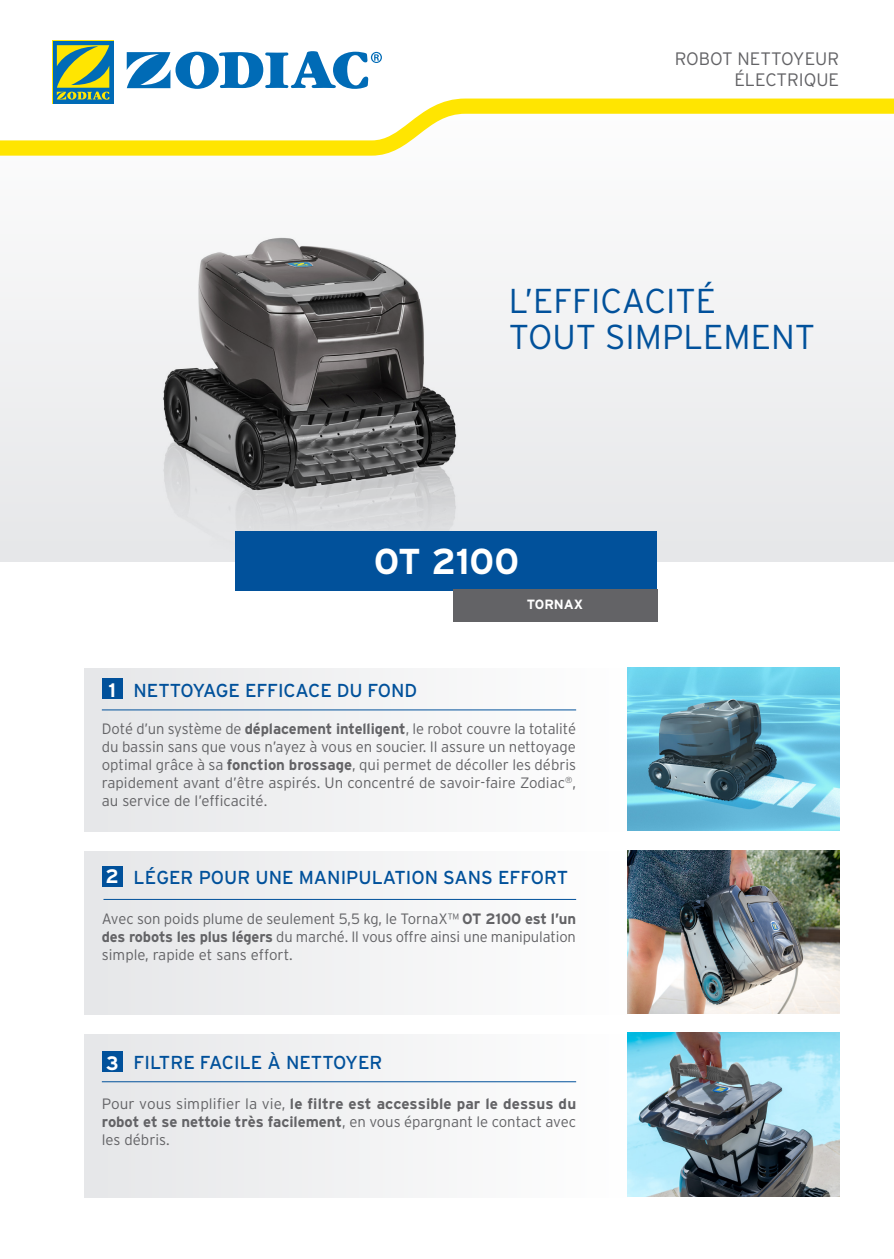
<style>
.page{position:relative;width:894px;height:1259px;background:#fff}
.page>*{position:absolute;margin:0;border:0;box-sizing:border-box;transform-origin:0 0}
.t1{font:700 36px "Interstate";letter-spacing:-.005em;color:#fff}
.t2{font:300 34.5px/36px "Interstate";color:#01519b}
.t3{font:700 19.5px "Interstate";color:#fff}
.t4{font:18.75px "Interstate";color:#01519b}
.t5{font:300 18px/21px "Interstate";color:#636366;text-align:right}
.t6{font:300 15px/18px "Interstate";letter-spacing:-.005em;color:#636366;text-align:justify}
.t7{font:700 15px/18px "Interstate";color:#636366;text-align:justify}
.t8{font:700 13.35px "Interstate";color:#fff}
.s1{font-weight:700}
.s2{font-weight:300}
</style>
<div class="page">
<div style="left:0;top:83px;width:893px;height:478px;background:#f3f3f4"></div>
<img style="left:83px;top:238px;width:488px;height:323px">
<div style="left:84px;top:851px;width:543px;height:163px;background:#f2f2f3"></div>
<div style="left:84px;top:1034px;width:543px;height:164px;background:#f2f2f3"></div>
<div style="left:102px;top:1051px;width:21px;height:21px;background:#01519b"></div>
<hr style="left:102px;top:1081px;width:474px;height:1px;background:#01519b">
<div style="left:84px;top:668px;width:543px;height:163px;background:#f2f2f3"></div>
<div style="left:102px;top:678px;width:21px;height:21px;background:#01519b"></div>
<hr style="left:102px;top:709px;width:474px;height:1px;background:#01519b">
<hr style="left:103px;top:899px;width:473px;height:1px;background:#01519b">
<div style="left:102px;top:866px;width:21px;height:21px;background:#01519b"></div>
<div style="left:235px;top:531px;width:422px;height:59px;background:#01519b"></div>
<div style="left:453px;top:589px;width:204px;height:33px;background:#636366"></div>
<svg style="left:0;top:52px;width:893px;height:47px"></svg>
<svg style="left:0;top:99px;width:893px;height:57px;fill:#fffcfc"></svg>
<svg style="left:127px;top:51px;width:255px;height:38px"></svg>
<svg style="left:52px;top:40px;width:62px;height:64px"></svg>
<div style="left:53px;top:41px;width:60px;height:62px;background:#006bb6"></div>
<svg style="left:57px;top:45px;width:52px;height:55px"></svg>
<img style="left:627px;top:668px;width:212px;height:163px">
<img style="left:627px;top:851px;width:212px;height:163px">
<img style="left:627px;top:1033px;width:212px;height:163px">
<p class="t5" style="left:674px;top:48px;width:166px">ROBOT NETTOYEUR<br>ÉLECTRIQUE</p>
<p class="t2" style="left:508px;top:282px;width:308px">L’EFFICACITÉ<br>TOUT SIMPLEMENT</p>
<p class="t1" style="left:374px;top:541px;width:147px">OT 2100</p>
<p class="t8" style="left:526px;top:596px;width:58px">TORNAX</p>
<p class="t3" style="left:108px;top:679px;width:9px">1</p>
<p class="t4" style="left:134px;top:679px;width:285px">NETTOYAGE EFFICACE DU FOND</p>
<p class="t6" style="left:102px;top:719px;width:476px">Doté d’un système de <span class="s1">déplacement intelligent</span>, le robot couvre la totalité du bassin sans que vous n’ayez à vous en soucier. Il assure un nettoyage optimal grâce à sa <span class="s1">fonction brossage</span>, qui permet de décoller les débris rapidement avant d’être aspirés. Un concentré de savoir-faire Zodiac<sup>®</sup>, au service de l’efficacité.</p>
<p class="t3" style="left:106px;top:866px;width:15px">2</p>
<p class="t4" style="left:134px;top:867px;width:436px">LÉGER POUR UNE MANIPULATION SANS EFFORT</p>
<p class="t6" style="left:102px;top:909px;width:475px">Avec son poids plume de seulement 5,5 kg, le TornaX™ <span class="s1">OT 2100 est l’un des robots les plus légers</span> du marché. Il vous offre ainsi une manipulation simple, rapide et sans effort.</p>
<p class="t3" style="left:106px;top:1052px;width:14px">3</p>
<p class="t4" style="left:134px;top:1052px;width:250px">FILTRE FACILE À NETTOYER</p>
<p class="t7" style="left:102px;top:1094px;width:476px"><span class="s2">Pour vous simplifier la vie,</span> le filtre est accessible par le dessus du robot et se nettoie très facilement<span class="s2">, en vous épargnant le contact avec les débris.</span></p>
</div>
